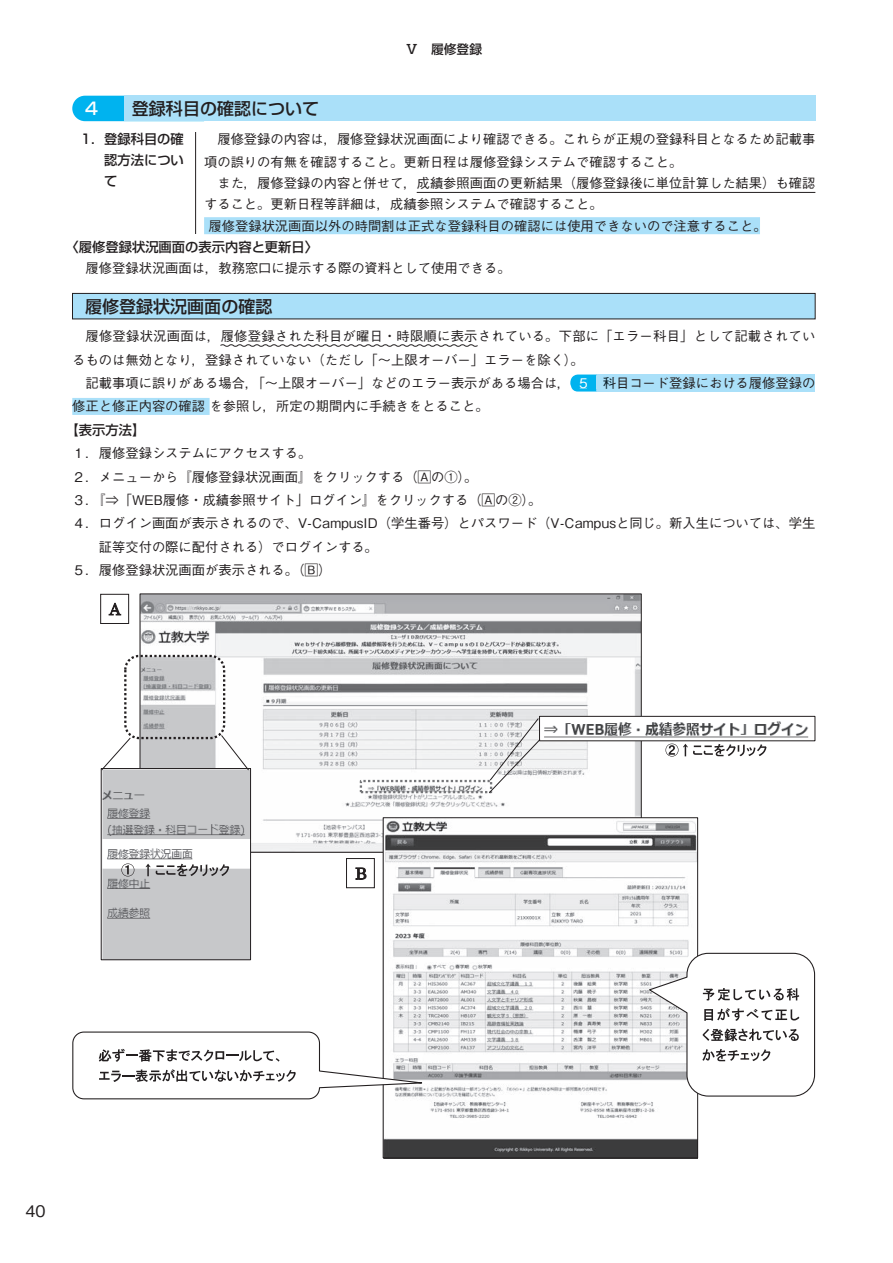
<style>
.page{position:relative;width:893px;height:1263px;background:#fff}
.page>*{position:absolute;margin:0;border:0;box-sizing:border-box;transform-origin:0 0}
.t1{font:500 16.95px "Shin Go Pro";color:#231f20}
.t2{font:500 15.9px "Gothic BBB Pro";color:#231f20}
.t3{font:500 13.35px/23.4px "Gothic BBB Pro";color:#231f20}
.t4{font:500 13.35px "Gothic BBB Pro";letter-spacing:.02em;color:#231f20}
.t5{font:500 13.35px/21.3px "Shin Go Pro";color:#231f20;text-align:justify}
.t6{font:500 13.35px "Gothic BBB Pro";color:#071922}
.t7{font:500 12.75px "Shin Go Pro";color:#231f20}
.s1{color:#fff}
</style>
<div class="page">
<hr style="left:195px;top:85px;width:1px;height:1178px;background:#231f20">
<div style="left:187px;top:235px;width:17px;height:1028px;background:#fff"></div>
<hr style="left:417px;top:192px;width:398px;height:1px;background:#231f20">
<div style="left:204px;top:217px;width:556px;height:17px;background:#aae0f9"></div>
<svg style="left:220px;top:344px;width:258px;height:3px"></svg>
<div style="left:596px;top:374px;width:219px;height:18px;background:#aae0f9"></div>
<div style="left:72px;top:398px;width:138px;height:17px;background:#aae0f9"></div>
<div style="left:72px;top:85px;width:132px;height:47px;background:#fff"></div>
<svg style="left:72px;top:96px;width:52px;height:25px"></svg>
<div style="left:124px;top:96px;width:691px;height:25px;background:#aae0f9"></div>
<div style="left:72px;top:293px;width:743px;height:26px;background:#aae0f9"></div>
<div style="left:72px;top:293px;width:743px;height:26px;border:1px solid #231f20"></div>
<svg style="left:570px;top:374px;width:27px;height:17px"></svg>
<div style="left:580px;top:378px;width:7px;height:10px;background:#00b3ef"></div>
<div style="left:596px;top:377px;width:17px;height:12px;background:#abe0f9"></div>
<img style="left:142px;top:595px;width:498px;height:256px">
<img style="left:384px;top:819px;width:313px;height:340px">
<div style="left:383px;top:817px;width:315px;height:341px;border:1px solid #231f20"></div>
<img style="left:103px;top:771px;width:146px;height:187px">
<div style="left:101px;top:768px;width:150px;height:192px;border:1px solid #231f20"></div>
<div style="left:124px;top:655px;width:101px;height:84px;border:2px dashed #231f20;border-radius:14px"></div>
<svg style="left:100px;top:734px;width:150px;height:37px"></svg>
<svg style="left:121px;top:863px;width:13px;height:13px"></svg>
<svg style="left:146px;top:864px;width:83px;height:12px"></svg>
<img style="left:541px;top:718px;width:268px;height:21px">
<div style="left:539px;top:716px;width:276px;height:25px;border:1px solid #231f20"></div>
<div style="left:360px;top:780px;width:132px;height:13px;border:2px dashed #757679"></div>
<svg style="left:488px;top:717px;width:53px;height:77px"></svg>
<svg style="left:665px;top:743px;width:102px;height:13px"></svg>
<div style="left:100px;top:594px;width:29px;height:30px;border:1px solid #231f20"></div>
<svg style="left:109px;top:603px;width:12px;height:12px"></svg>
<div style="left:346px;top:858px;width:29px;height:30px;border:1px solid #231f20"></div>
<svg style="left:355px;top:867px;width:11px;height:13px"></svg>
<svg style="left:72px;top:1031px;width:363px;height:69px"></svg>
<svg style="left:647px;top:952px;width:168px;height:145px"></svg>
<p class="t7" style="left:406px;top:38px;width:78px">Ⅴ　履修登録</p>
<p class="t1" style="left:85px;top:95px;width:236px"><span class="s1">4</span>　　登録科目の確認について</p>
<p class="t3" style="left:204px;top:125px;width:613px;text-indent:13px">履修登録の内容は，履修登録状況画面により確認できる。これらが正規の登録科目となるため記載事項の誤りの有無を確認すること。更新日程は履修登録システムで確認すること。</p>
<p class="t3" style="left:217px;top:170px;width:599px">また，履修登録の内容と併せて，成績参照画面の更新結果（履修登録後に単位計算した結果）も確認</p>
<p class="t3" style="left:204px;top:191px;width:400px">すること。更新日程等詳細は，成績参照システムで確認すること。</p>
<p class="t3" style="left:209px;top:212px;width:560px">履修登録状況画面以外の時間割は正式な登録科目の確認には使用できないので注意すること。</p>
<p class="t5" style="left:66px;top:235px;width:254px">〈履修登録状況画面の表示内容と更新日 〉</p>
<p class="t3" style="left:72px;top:255px;width:440px">　履修登録状況画面は，教務窓口に提示する際の資料として使用できる。</p>
<p class="t1" style="left:85px;top:292px;width:189px">履修登録状況画面の確認</p>
<p class="t4" style="left:86px;top:325px;width:731px">履修登録状況画面は，履修登録された科目が曜日・時限順に表示されている。下部に「エラー科目」として記載されてい</p>
<p class="t3" style="left:72px;top:346px;width:513px">るものは無効となり，登録されていない（ただし「～上限オーバー」エラーを除く）。</p>
<p class="t3" style="left:86px;top:370px;width:486px">記載事項に誤りがある場合，「～上限オーバー」などのエラー表示がある場合は，</p>
<p class="t3" style="left:72px;top:393px;width:418px">修正と修正内容の確認 を参照し，所定の期間内に手続きをとること。</p>
<p class="t5" style="left:66px;top:417px;width:81px">【表示方法】</p>
<p class="t3" style="left:72px;top:440px;width:241px">１．履修登録システムにアクセスする。</p>
<p class="t3" style="left:72px;top:463px;width:407px">２．メニューから『履修登録状況画面』をクリックする（Aの①）。</p>
<p class="t3" style="left:72px;top:487px;width:471px">３．『⇒「WEB履修・成績参照サイト」ログイン』をクリックする（Aの②）。</p>
<p class="t3" style="left:72px;top:510px;width:745px">４． ログイン画面が表示されるので、V-CampusID（学生番号）とパスワード（V-Campusと同じ。新入生については、学生</p>
<p class="t3" style="left:99px;top:533px;width:281px">証等交付の際に配付される）でログインする。</p>
<p class="t3" style="left:72px;top:557px;width:261px">５．履修登録状況画面が表示される。（B）</p>
<p class="t5" style="left:104px;top:126px;width:81px;text-indent:-23px">1． 登録科目の確認方法について</p>
<p class="t6" style="left:577px;top:372px;width:240px"><span class="s1">５</span> 科目コード登録における履修登録の</p>
<p class="t2" style="left:26px;top:1199px;width:22px">40</p>
</div>
